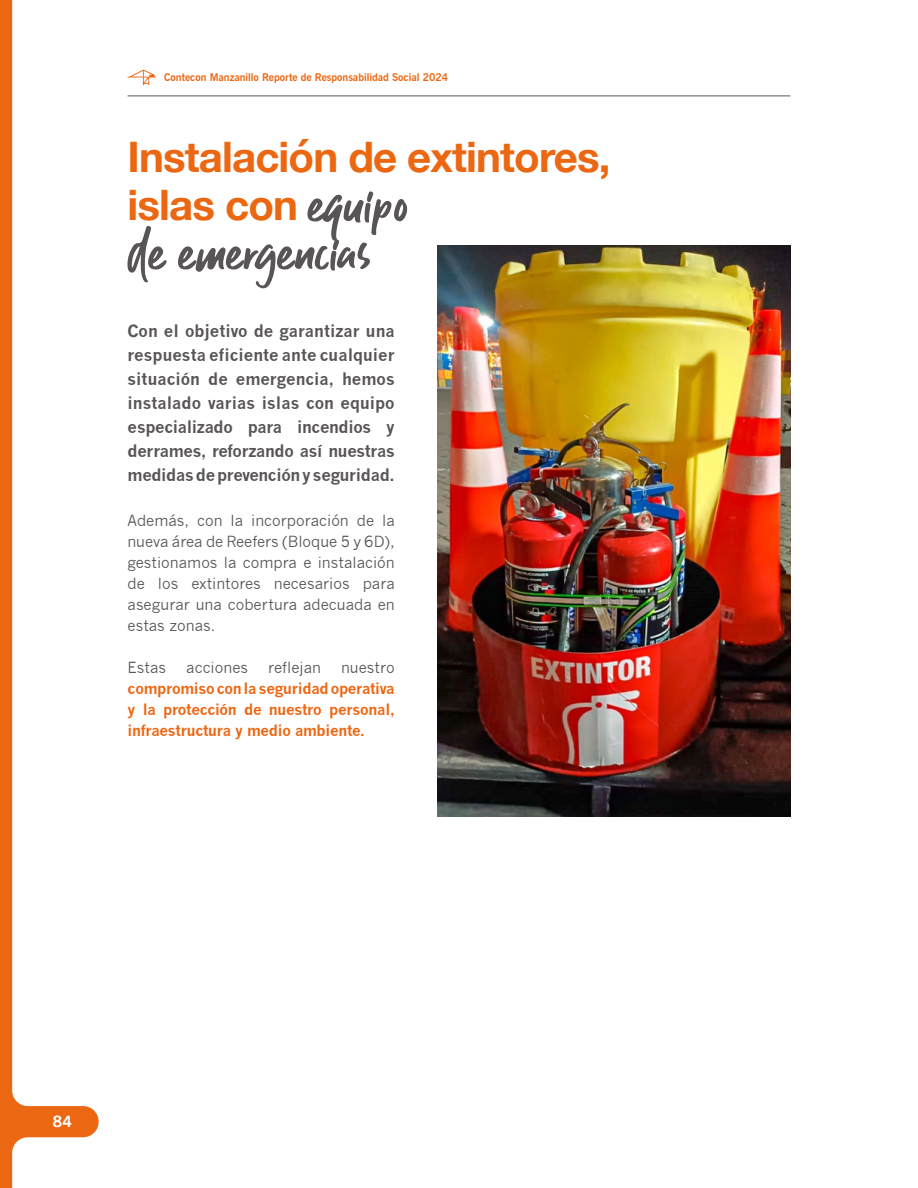
<style>
.page{position:relative;width:918px;height:1188px;background:#fff}
.page>*{position:absolute;margin:0;border:0;box-sizing:border-box;transform-origin:0 0}
.t1{font:51px "Guthen Bloots Personal Use";letter-spacing:.02em;color:#595557}
.t2{font:700 42px/48px "Helvetica Neue";letter-spacing:-.02em;color:#ec6711}
.t3{font:700 16.5px/24px "News Gothic";letter-spacing:-.02em;color:#595557;text-align:justify}
.t4{font:15px/21px "News Gothic";color:#595557;text-align:justify}
.t5{font:700 15px/21px "News Gothic";letter-spacing:-.02em;color:#ed6612;text-align:justify}
.t6{font:700 15px "News Gothic";color:#fff}
.t7{font:700 10.5px "News Gothic BT";color:#ec6711}
.s1{font-family:"Guthen Bloots Personal Use";font-weight:400;font-size:51px;color:#595557}
</style>
<div class="page">
<svg style="left:0;top:0;width:99px;height:1188px"></svg>
<hr style="left:128px;top:96px;width:662px;height:1px;background:#5a5758">
<svg style="left:128px;top:70px;width:28px;height:15px"></svg>
<img style="left:438px;top:245px;width:352px;height:571px">
<p class="t7" style="left:164px;top:71px;width:285px">Contecon Manzanillo Reporte de Responsabilidad Social 2024</p>
<h2 class="t2" style="left:128px;top:132px;width:484px">Instalación de extintores, islas con <span class="s1">equipo</span></h2>
<h1 class="t1" style="left:128px;top:220px;width:244px">de emergencias</h1>
<p class="t3" style="left:128px;top:318px;width:269px">Con el objetivo de garantizar una respuesta eficiente ante cualquier situación de emergencia, hemos instalado varias islas con equipo especializado para incendios y derrames, reforzando así nuestras medidas de prevención y seguridad.</p>
<p class="t4" style="left:128px;top:509px;width:269px">Además, con la incorporación de la nueva área de Reefers (Bloque 5 y 6D), gestionamos la compra e instalación de los extintores necesarios para asegurar una cobertura adecuada en estas zonas.</p>
<p class="t4" style="left:128px;top:656px;width:40px">Estas</p>
<p class="t4" style="left:186px;top:656px;width:63px">acciones</p>
<p class="t4" style="left:268px;top:656px;width:54px">reflejan</p>
<p class="t4" style="left:341px;top:656px;width:55px">nuestro</p>
<p class="t5" style="left:128px;top:677px;width:269px">compromiso con la seguridad operativa y la protección de nuestro personal, infraestructura y medio ambiente.</p>
<p class="t6" style="left:53px;top:1112px;width:20px">84</p>
</div>
